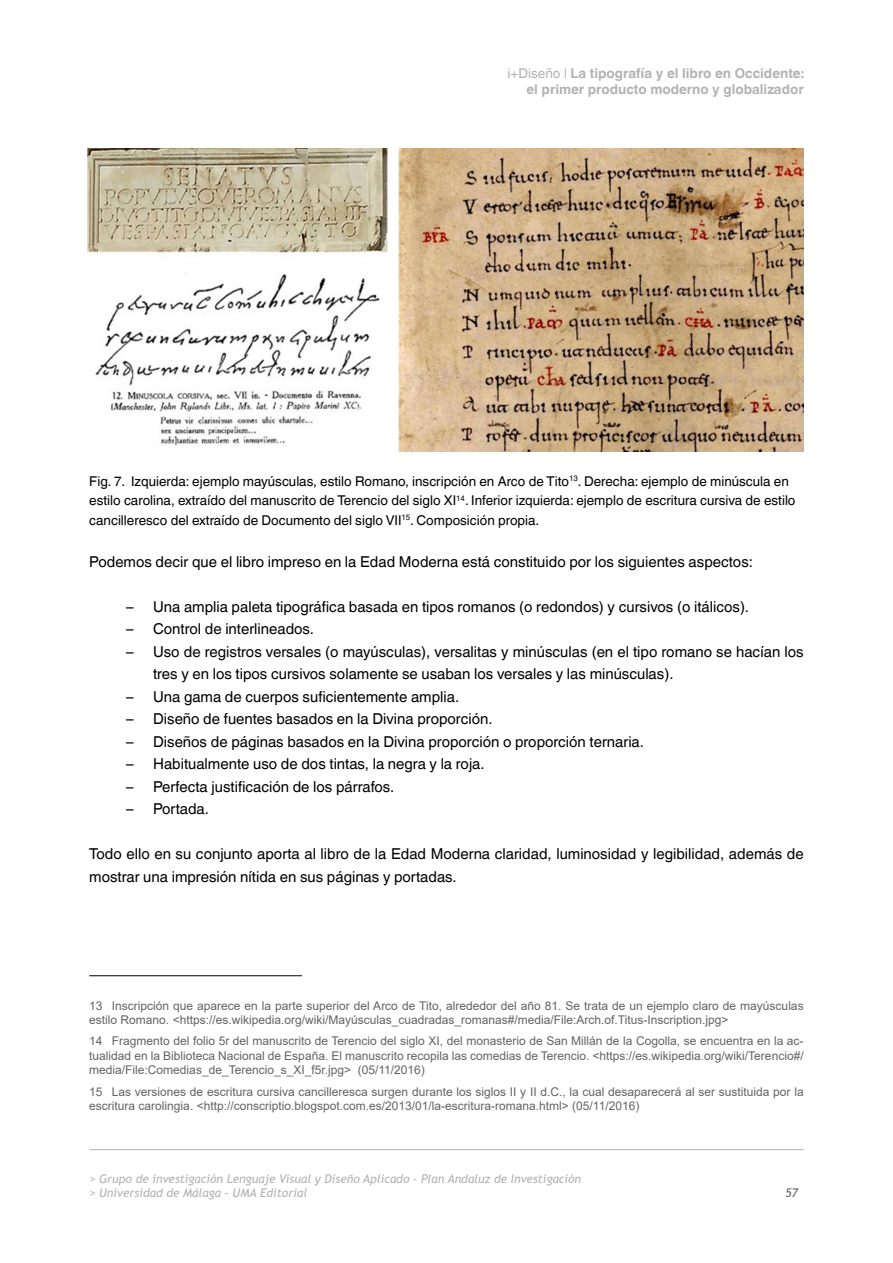
<style>
.page{position:relative;width:893px;height:1263px;background:#fff}
.page>*{position:absolute;margin:0;border:0;box-sizing:border-box;transform-origin:0 0}
.t1{font:15px/22.5px "Helvetica World";color:#000}
.t2{font:13.5px/19.5px "Helvetica World";color:#000}
.t3{font:700 13.5px/16.2px "Helvetica World";color:#b3b2b2;text-align:right}
.t4{font:12px/14.4px "Arial";color:#646363}
.t5{font:italic 12px/14.4px "Trebuchet MS";color:#b3b2b2}
.t6{font:italic 12px "Trebuchet MS";color:#646363}
.s1{font-weight:400}
</style>
<div class="page">
<hr style="left:89px;top:1149px;width:715px;height:1px;background:#b3b2b2">
<img style="left:88px;top:149px;width:716px;height:302px">
<hr style="left:89px;top:975px;width:213px;height:1px;background:#000">
<p class="t3" style="left:508px;top:65px;width:298px"><span class="s1">i+Diseño |</span> La tipografía y el libro en Occidente: el primer producto moderno y globalizador</p>
<p class="t2" style="left:89px;top:471px;width:708px">Fig. 7. Izquierda: ejemplo mayúsculas, estilo Romano, inscripción en Arco de Tito<sup>13</sup>. Derecha: ejemplo de minúscula en estilo carolina, extraído del manuscrito de Terencio del siglo XI<sup>14</sup>. Inferior izquierda: ejemplo de escritura cursiva de estilo cancilleresco del extraído de Documento del siglo VII<sup>15</sup>. Composición propia.</p>
<p class="t1" style="left:89px;top:550px;width:665px">Podemos decir que el libro impreso en la Edad Moderna está constituido por los siguientes aspectos:</p>
<p class="t1" style="left:126px;top:595px;width:625px">– Una amplia paleta tipográfica basada en tipos romanos (o redondos) y cursivos (o itálicos).</p>
<p class="t1" style="left:126px;top:618px;width:190px">– Control de interlineados.</p>
<p class="t1" style="left:153px;top:640px;width:652px;text-indent:-27px">– Uso de registros versales (o mayúsculas), versalitas y minúsculas (en el tipo romano se hacían los tres y en los tipos cursivos solamente se usaban los versales y las minúsculas).</p>
<p class="t1" style="left:126px;top:685px;width:335px">– Una gama de cuerpos suficientemente amplia.</p>
<p class="t1" style="left:126px;top:708px;width:368px">– Diseño de fuentes basados en la Divina proporción.</p>
<p class="t1" style="left:126px;top:730px;width:519px">– Diseños de páginas basados en la Divina proporción o proporción ternaria.</p>
<p class="t1" style="left:126px;top:753px;width:360px">– Habitualmente uso de dos tintas, la negra y la roja.</p>
<p class="t1" style="left:126px;top:775px;width:270px">– Perfecta justificación de los párrafos.</p>
<p class="t1" style="left:126px;top:798px;width:84px">– Portada.</p>
<p class="t1" style="left:89px;top:843px;width:716px">Todo ello en su conjunto aporta al libro de la Edad Moderna claridad, luminosidad y legibilidad, además de mostrar una impresión nítida en sus páginas y portadas.</p>
<p class="t4" style="left:89px;top:998px;width:716px">13 Inscripción que aparece en la parte superior del Arco de Tito, alrededor del año 81. Se trata de un ejemplo claro de mayúsculas estilo Romano. &lt;https://es.wikipedia.org/wiki/Mayúsculas_cuadradas_romanas#/media/File:Arch.of.Titus-Inscription.jpg&gt;</p>
<p class="t4" style="left:89px;top:1034px;width:716px;text-align:justify">14 Fragmento del folio 5r del manuscrito de Terencio del siglo XI, del monasterio de San Millán de la Cogolla, se encuentra en la ac&shy;tualidad en la Biblioteca Nacional de España. El manuscrito recopila las comedias de Terencio. &lt;https://es.wikipedia.org/wiki/Terencio#/ media/File:Comedias_de_Terencio_s_XI_f5r.jpg&gt; (05/11/2016)</p>
<p class="t4" style="left:89px;top:1084px;width:716px">15 Las versiones de escritura cursiva cancilleresca surgen durante los siglos II y II d.C., la cual desaparecerá al ser sustituida por la escritura carolingia. &lt;http://conscriptio.blogspot.com.es/2013/01/la-escritura-romana.html&gt; (05/11/2016)</p>
<p class="t5" style="left:89px;top:1171px;width:493px">&gt; Grupo de investigación Lenguaje Visual y Diseño Aplicado - Plan Andaluz de Investigación &gt; Universidad de Málaga - UMA Editorial</p>
<p class="t6" style="left:785px;top:1186px;width:14px">57</p>
</div>
